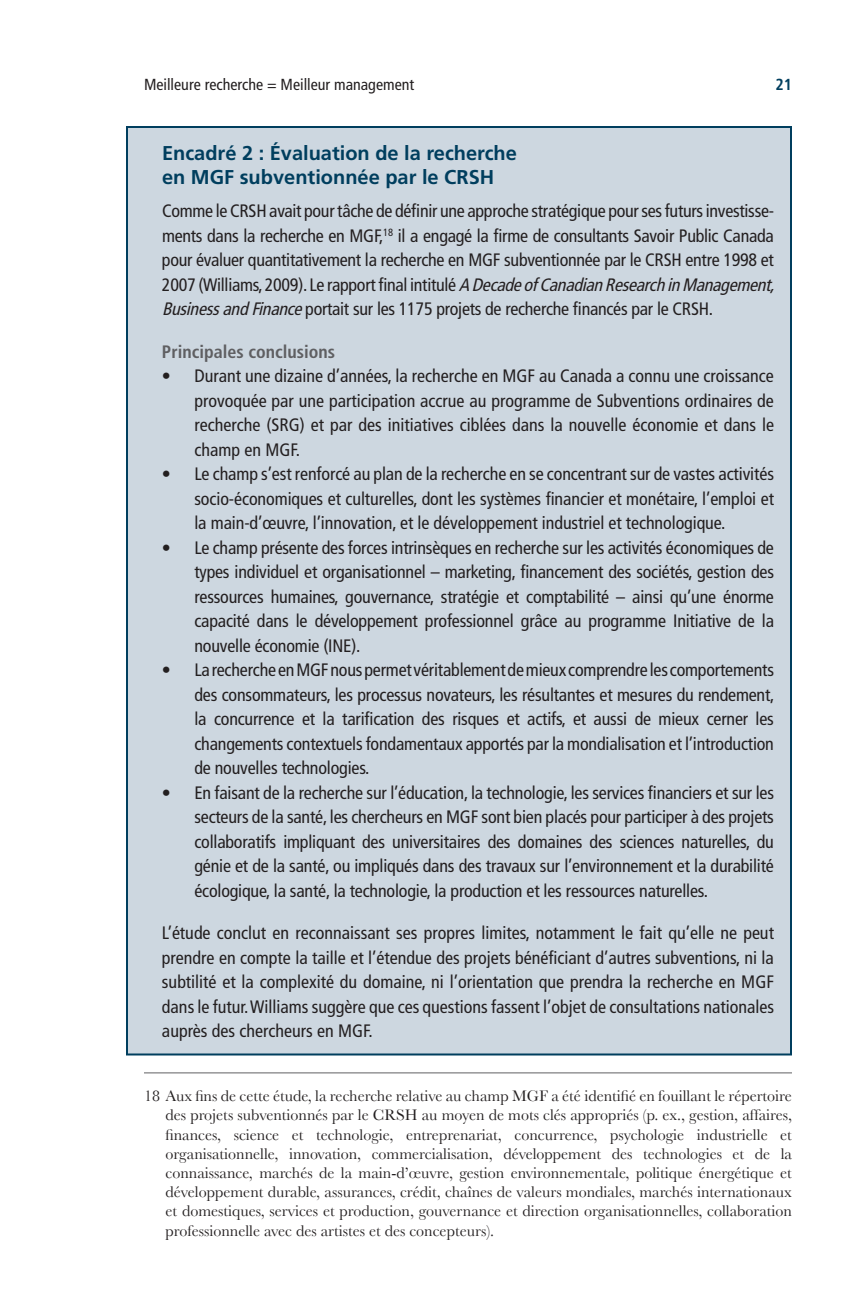
<style>
.page{position:relative;width:864px;height:1296px;background:#fff}
.page>*{position:absolute;margin:0;border:0;box-sizing:border-box;transform-origin:0 0}
.t1{font:700 20px/24px "Frutiger";color:#003e5e}
.t2{font:condensed 18px/24.4px "Frutiger";letter-spacing:-.015em;color:#231f20;text-align:justify}
.t3{font:700 condensed 18px "Frutiger";color:#5f5f62}
.t4{font:16px/19.2px "Baskerville";color:#231f20;text-align:justify}
.t5{font:condensed 16px "Frutiger";color:#231f20}
.t6{font:700 condensed 16px "Frutiger";color:#003e5e}
.s1{font-style:italic}
</style>
<div class="page">
<div style="left:126px;top:126px;width:666px;height:930px;background:#cdd7e0;border:2px solid #003e5e"></div>
<hr style="left:144px;top:1072px;width:648px;height:1px;background:#5f5f62">
<p class="t5" style="left:144px;top:75px;width:272px">Meilleure recherche = Meilleur management</p>
<p class="t6" style="left:775px;top:75px;width:18px">21</p>
<p class="t1" style="left:162px;top:140px;width:356px">Encadré 2 : Évaluation de la recherche en MGF subventionnée par le CRSH</p>
<p class="t2" style="left:162px;top:199px;width:619px;text-align:left">Comme le CRSH avait pour tâche de définir une approche stratégique pour ses futurs investisse&shy;ments dans la recherche en MGF,<sup>18</sup> il a engagé la firme de consultants Savoir Public Canada pour évaluer quantitativement la recherche en MGF subventionnée par le CRSH entre 1998 et 2007 (Williams, 2009). Le rapport final intitulé <span class="s1">A DecadeofCanadianResearchinManagement, BusinessandFinance</span>portait sur les 1175 projets de recherche financés par le CRSH.</p>
<p class="t3" style="left:162px;top:341px;width:175px">Principales conclusions</p>
<p class="t2" style="left:194px;top:364px;width:581px;text-indent:-32px">• Durant une dizaine d’années, la recherche en MGF au Canada a connu une croissance provoquée par une participation accrue au programme de Subventions ordinaires de recherche (SRG) et par des initiatives ciblées dans la nouvelle économie et dans le champ en MGF.</p>
<p class="t2" style="left:194px;top:462px;width:581px;text-indent:-32px">• Le champ s’est renforcé au plan de la recherche en se concentrant sur de vastes activités socio-économiques et culturelles, dont les systèmes financier et monétaire, l’emploi et la main-d’œuvre, l’innovation, et le développement industriel et technologique.</p>
<p class="t2" style="left:194px;top:535px;width:581px;text-indent:-32px">• Le champ présente des forces intrinsèques en recherche sur les activités économiques de types individuel et organisationnel – marketing, financement des sociétés, gestion des ressources humaines, gouvernance, stratégie et comptabilité – ainsi qu’une énorme capacité dans le développement professionnel grâce au programme Initiative de la nouvelle économie (INE).</p>
<p class="t2" style="left:194px;top:658px;width:582px;text-indent:-32px">• La recherche en MGF nous permet véritablement de mieux comprendre les comportements des consommateurs, les processus novateurs, les résultantes et mesures du rendement, la concurrence et la tarification des risques et actifs, et aussi de mieux cerner les changements contextuels fondamentaux apportés par la mondialisation et l’introduction de nouvelles technologies.</p>
<p class="t2" style="left:194px;top:780px;width:581px;text-indent:-32px">• En faisant de la recherche sur l’éducation, la technologie, les services financiers et sur les secteurs de la santé, les chercheurs en MGF sont bien placés pour participer à des projets collaboratifs impliquant des universitaires des domaines des sciences naturelles, du génie et de la santé, ou impliqués dans des travaux sur l’environnement et la durabilité écologique, la santé, la technologie, la production et les ressources naturelles.</p>
<p class="t2" style="left:162px;top:921px;width:614px">L’étude conclut en reconnaissant ses propres limites, notamment le fait qu’elle ne peut prendre en compte la taille et l’étendue des projets bénéficiant d’autres subventions, ni la subtilité et la complexité du domaine, ni l’orientation que prendra la recherche en MGF dans le futur. Williams suggère que ces questions fassent l’objet de consultations nationales auprès des chercheurs en MGF.</p>
<p class="t4" style="left:166px;top:1086px;width:628px;text-indent:-22px">18 Aux fins de cette étude, la recherche relative au champ MGF a été identifié en fouillant le répertoire des projets subventionnés par le CRSH au moyen de mots clés appropriés (p. ex., gestion, affaires, finances, science et technologie, entreprenariat, concurrence, psychologie industrielle et organisationnelle, innovation, commercialisation, développement des technologies et de la connaissance, marchés de la main-d’œuvre, gestion environnementale, politique énergétique et développement durable, assurances, crédit, chaînes de valeurs mondiales, marchés internationaux et domestiques, services et production, gouvernance et direction organisationnelles, collaboration professionnelle avec des artistes et des concepteurs).</p>
</div>
